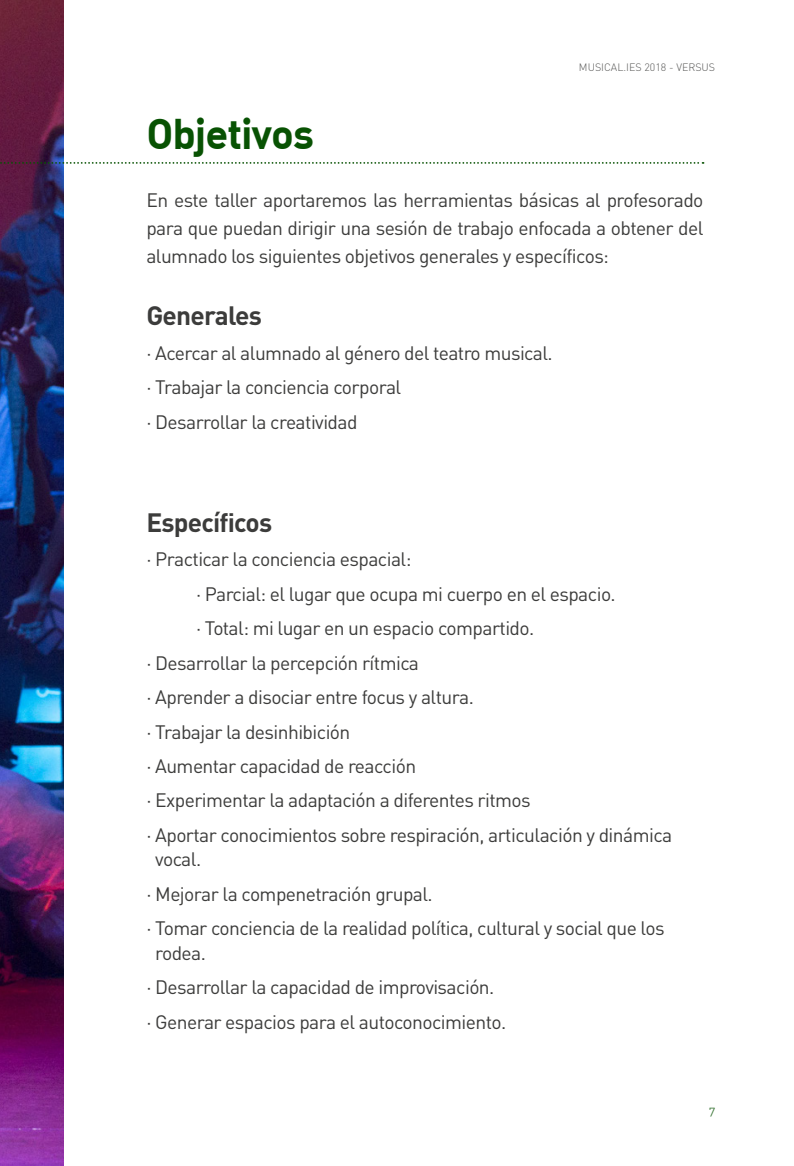
<style>
.page{position:relative;width:794px;height:1166px;background:#fff}
.page>*{position:absolute;margin:0;border:0;box-sizing:border-box;transform-origin:0 0}
.t1{font:700 42px "DIN Alternate";letter-spacing:-.025em;color:#085203}
.t2{font:700 26.25px "DIN";letter-spacing:-.03em;color:#3c3c3b}
.t3{font:19.25px/34.5px "DIN";letter-spacing:-.03em;color:#3c3c3b}
.t4{font:12.25px "DIN Regular Alternate";color:#397535}
.t5{font:300 10.67px "DIN Pro";color:#575756}
</style>
<div class="page">
<img style="left:0;top:0;width:63px;height:1166px">
<svg style="left:0;top:162px;width:703px;height:2px"></svg>
<h1 class="t1" style="left:146px;top:107px;width:169px">Objetivos</h1>
<p class="t5" style="left:579px;top:60px;width:138px">MUSICAL.IES 2018 - VERSUS</p>
<p class="t3" style="left:146px;top:186px;width:558px;line-height:28px;text-align:justify">En este taller aportaremos las herramientas básicas al profesorado para que puedan dirigir una sesión de trabajo enfocada a obtener del alumnado los siguientes objetivos generales y específicos:</p>
<h2 class="t2" style="left:146px;top:299px;width:117px">Generales</h2>
<p class="t3" style="left:146px;top:335px;width:408px">· Acercar al alumnado al género del teatro musical. · Trabajar la conciencia corporal<br>· Desarrollar la creatividad</p>
<h2 class="t2" style="left:146px;top:505px;width:127px">Específicos</h2>
<p class="t3" style="left:146px;top:542px;width:267px">· Practicar la conciencia espacial:</p>
<p class="t3" style="left:196px;top:576px;width:421px">· Parcial: el lugar que ocupa mi cuerpo en el espacio.</p>
<p class="t3" style="left:196px;top:611px;width:340px">· Total: mi lugar en un espacio compartido.</p>
<p class="t3" style="left:146px;top:645px;width:274px">· Desarrollar la percepción rítmica</p>
<p class="t3" style="left:146px;top:679px;width:329px">· Aprender a disociar entre focus y altura.</p>
<p class="t3" style="left:146px;top:714px;width:205px">· Trabajar la desinhibición</p>
<p class="t3" style="left:146px;top:748px;width:271px">· Aumentar capacidad de reacción</p>
<p class="t3" style="left:146px;top:783px;width:386px">· Experimentar la adaptación a diferentes ritmos</p>
<p class="t3" style="left:146px;top:817px;width:527px">· Aportar conocimientos sobre respiración, articulación y dinámica</p>
<p class="t3" style="left:146px;top:842px;width:519px;text-indent:9px">vocal.<br>· Mejorar la compenetración grupal.<br>· Tomar conciencia de la realidad política, cultural y social que los</p>
<p class="t3" style="left:146px;top:935px;width:361px;text-indent:9px">rodea.<br>· Desarrollar la capacidad de improvisación.<br>· Generar espacios para el autoconocimiento.</p>
<p class="t4" style="left:709px;top:1103px;width:8px">7</p>
</div>
